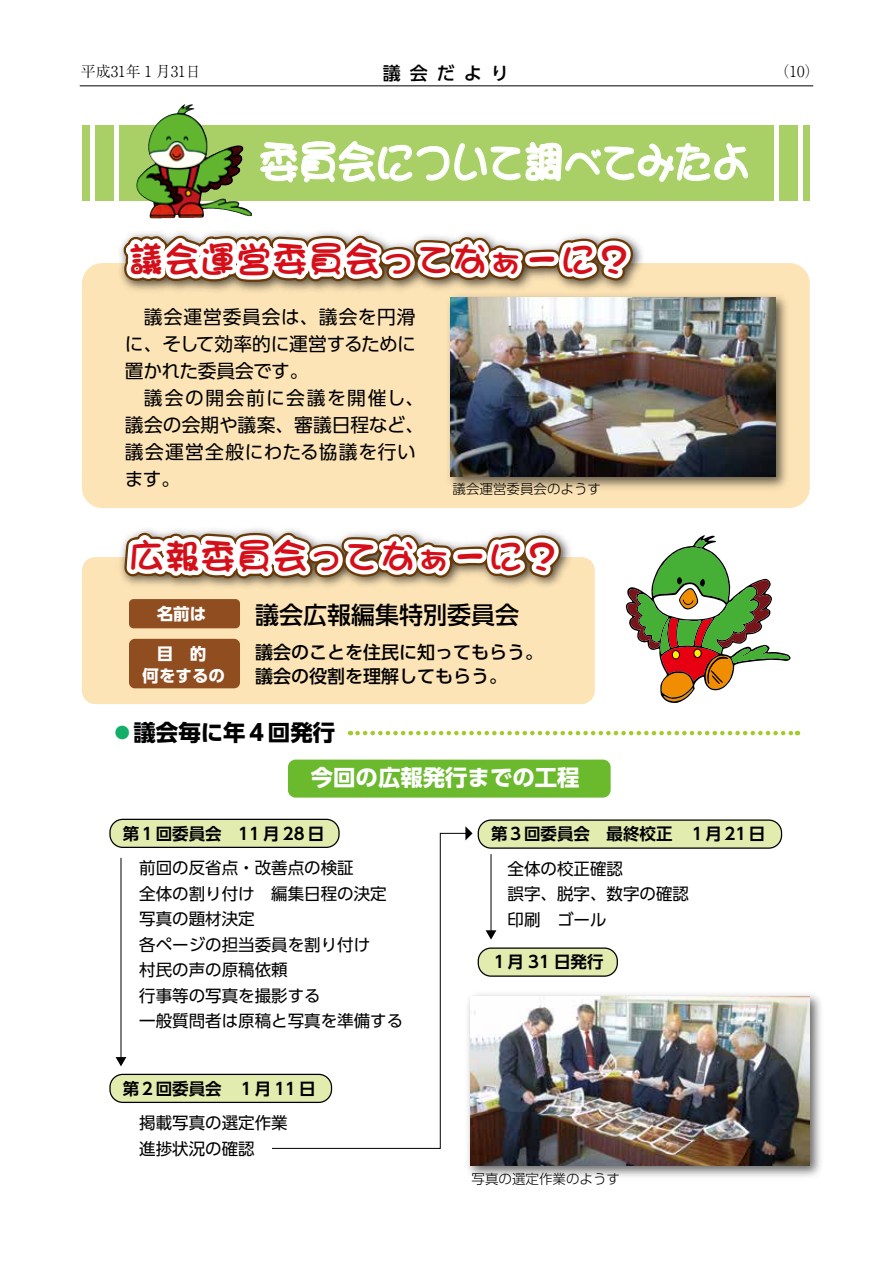
<style>
.page{position:relative;width:893px;height:1263px;background:#fff}
.page>*{position:absolute;margin:0;border:0;box-sizing:border-box;transform-origin:0 0}
.t1{font:45px "DF Maru Moji Std W9";letter-spacing:-.085em;color:#fff;scale:.92 1}
.t2{font:36px "DF Maru Moji Std W9";color:#d50f19}
.t3{font:500 24px "UD Shin Go Pr 6";color:#000}
.t4{font:700 22.35px "UD Shin Go Pr 6";color:#fff}
.t5{font:700 22.35px "UD Shin Go Pr 6";color:#000}
.t6{font:18.75px/27px "UD Shin Go Pr 6";letter-spacing:.01em;color:#000}
.t7{font:500 18px/24px "UD Shin Go Pr 6";color:#000}
.t8{font:500 18px "UD Shin Go Pr 6 N";letter-spacing:.5em;color:#000}
.t9{font:16.5px/25.5px "UD Shin Go Pr 6";color:#000}
.t10{font:700 16.5px "UD Shin Go Pr 6 De";color:#000}
.t11{font:700 16.5px "UD Shin Go Pr 6";color:#fff}
.t12{font:300 15px "Ryumin Pr 6 N";color:#000}
.t13{font:300 13.5px "UD Shin Go Pr 6";color:#000}
.s1{color:#13ae67}
</style>
<div class="page">
<hr style="left:80px;top:85px;width:733px;height:1px;background:#000">
<div style="left:82px;top:557px;width:513px;height:147px;background:#fde4b6;border-radius:13px"></div>
<div style="left:82px;top:263px;width:728px;height:245px;background:#fde4b6;border-radius:20px"></div>
<div style="left:82px;top:125px;width:7px;height:76px;background:#a9d066"></div>
<div style="left:95px;top:125px;width:18px;height:76px;background:#a9d066"></div>
<div style="left:803px;top:125px;width:7px;height:76px;background:#a9d066"></div>
<div style="left:779px;top:125px;width:18px;height:76px;background:#a9d066"></div>
<svg style="left:119px;top:125px;width:654px;height:76px;background:#9dc15e"></svg>
<div style="left:129px;top:639px;width:111px;height:49px;background:#8f4d20;border-radius:6px"></div>
<div style="left:288px;top:760px;width:323px;height:38px;background:#6bb92d;border-radius:8px"></div>
<div style="left:110px;top:819px;width:229px;height:28px;background:#e2ecaf;border-radius:13px"></div>
<div style="left:109px;top:819px;width:231px;height:29px;border:1px solid #000;border-radius:13px"></div>
<div style="left:110px;top:1074px;width:221px;height:28px;background:#e2ecaf;border-radius:13px"></div>
<div style="left:109px;top:1074px;width:223px;height:29px;border:1px solid #000;border-radius:13px"></div>
<div style="left:478px;top:820px;width:303px;height:28px;background:#e2ecaf;border-radius:13px"></div>
<div style="left:478px;top:819px;width:304px;height:30px;border:1px solid #000;border-radius:13px"></div>
<img style="left:467px;top:947px;width:354px;height:230px">
<img style="left:470px;top:996px;width:339px;height:170px">
<img style="left:449px;top:263px;width:345px;height:226px">
<img style="left:451px;top:297px;width:324px;height:180px">
<svg style="left:120px;top:424px;width:452px;height:205px"></svg>
<img style="left:644px;top:263px;width:11px;height:41px">
<img style="left:120px;top:206px;width:524px;height:180px">
<div style="left:129px;top:599px;width:111px;height:29px;background:#8f4d20;border-radius:5px"></div>
<svg style="left:261px;top:141px;width:188px;height:41px;background:#b7d780"></svg>
<svg style="left:455px;top:143px;width:65px;height:37px;background:#b4d67a"></svg>
<svg style="left:526px;top:142px;width:222px;height:40px;background:#b5d67c"></svg>
<svg style="left:271px;top:832px;width:195px;height:317px"></svg>
<svg style="left:465px;top:826px;width:7px;height:14px"></svg>
<svg style="left:357px;top:731px;width:441px;height:4px"></svg>
<hr style="left:121px;top:858px;width:1px;height:201px;background:#000">
<svg style="left:116px;top:1057px;width:10px;height:9px"></svg>
<hr style="left:491px;top:854px;width:1px;height:78px;background:#000">
<svg style="left:486px;top:930px;width:10px;height:10px"></svg>
<img style="left:149px;top:104px;width:35px;height:36px">
<svg style="left:626px;top:535px;width:165px;height:168px"></svg>
<p class="t12" style="left:81px;top:60px;width:122px">平成31年１月31日</p>
<p class="t8" style="left:383px;top:58px;width:128px">議会だより</p>
<h1 class="t1" style="left:258px;top:138px;width:538px">委員会について調べてみたよ</h1>
<p class="t12" style="left:774px;top:60px;width:46px">)10(</p>
<h2 class="t2" style="left:128px;top:239px;width:505px">議会運営委員会ってなぁーに?</h2>
<p class="t6" style="left:125px;top:303px;width:301px">　議会運営委員会は、議会を円滑に、そして効率的に運営するために置かれた委員会です。<br>　議会の開会前に会議を開催し、議会の会期や議案、審議日程など、議会運営全般にわたる協議を行います。</p>
<p class="t13" style="left:452px;top:478px;width:150px">議会運営委員会のようす</p>
<h2 class="t2" style="left:128px;top:536px;width:433px">広報委員会ってなぁーに?</h2>
<p class="t11" style="left:157px;top:600px;width:51px">名前は</p>
<p class="t11" style="left:157px;top:640px;width:51px">目　的</p>
<p class="t11" style="left:142px;top:662px;width:84px">何をするの</p>
<h3 class="t3" style="left:255px;top:595px;width:266px">議会広報編集特別委員会</h3>
<p class="t7" style="left:255px;top:640px;width:289px">議会のことを住民に知ってもらう。議会の役割を理解してもらう。</p>
<h3 class="t5" style="left:111px;top:714px;width:225px"><span class="s1">●</span>議会毎に年４回発行</h3>
<h3 class="t4" style="left:311px;top:759px;width:270px">今回の広報発行までの工程</h3>
<p class="t10" style="left:123px;top:820px;width:203px">第１回委員会　11 月 28 日</p>
<p class="t9" style="left:139px;top:855px;width:265px">前回の反省点・改善点の検証<br>全体の割り付け　編集日程の決定写真の題材決定<br>各ページの担当委員を割り付け<br>村民の声の原稿依頼<br>行事等の写真を撮影する<br>一般質問者は原稿と写真を準備する</p>
<p class="t10" style="left:123px;top:1075px;width:195px">第２回委員会　１月 11 日</p>
<p class="t9" style="left:139px;top:1109px;width:150px">掲載写真の選定作業進捗状況の確認</p>
<p class="t10" style="left:491px;top:820px;width:276px">第３回委員会　最終校正　１月21日</p>
<p class="t9" style="left:507px;top:855px;width:183px">全体の校正確認<br>誤字、脱字、数字の確認印刷　ゴール</p>
<p class="t10" style="left:491px;top:948px;width:114px">１月 31 日発行</p>
<p class="t13" style="left:471px;top:1168px;width:150px">写真の選定作業のようす</p>
</div>
